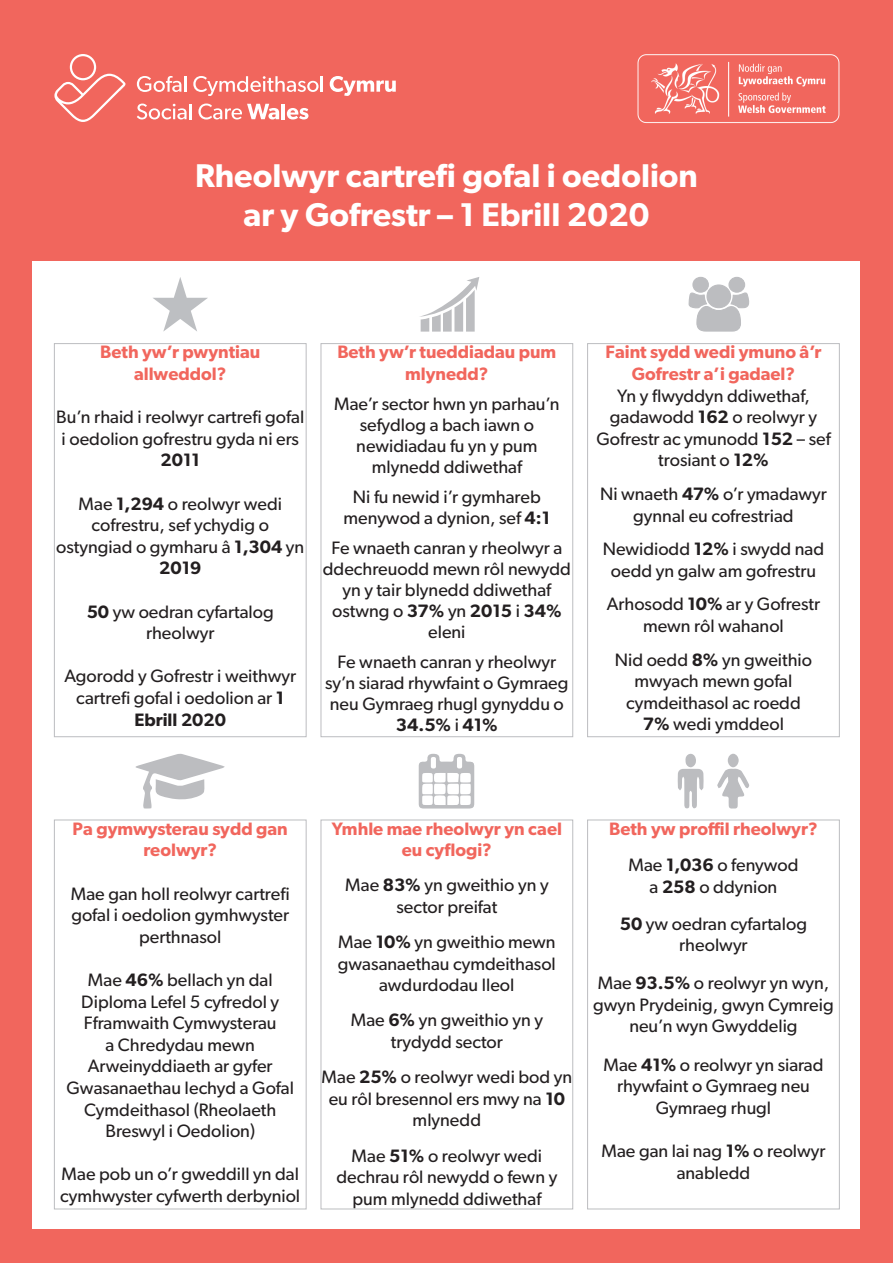
<style>
.page{position:relative;width:893px;height:1263px;background:#f1665d}
.page>*{position:absolute;margin:0;border:0;box-sizing:border-box;transform-origin:0 0}
.t1{font:600 33px "Gibson";color:#fff}
.t2{font:18px/21.6px "Gibson";color:#231f20;text-align:center}
.t3{font:600 18px/21.6px "Gibson";color:#f1665d;text-align:center}
.s1{font-weight:600}
</style>
<div class="page">
<div style="left:33px;top:261px;width:827px;height:968px;background:#fff"></div>
<svg style="left:137px;top:76px;width:49px;height:16px"></svg>
<svg style="left:193px;top:76px;width:130px;height:20px"></svg>
<svg style="left:330px;top:76px;width:66px;height:20px"></svg>
<svg style="left:137px;top:104px;width:50px;height:16px"></svg>
<hr style="left:189px;top:104px;width:3px;height:15px;background:#fff">
<svg style="left:198px;top:104px;width:81px;height:15px"></svg>
<hr style="left:281px;top:104px;width:4px;height:15px;background:#fff">
<svg style="left:287px;top:108px;width:21px;height:11px"></svg>
<svg style="left:54px;top:54px;width:72px;height:68px"></svg>
<img style="left:637px;top:54px;width:203px;height:69px">
<div style="left:54px;top:343px;width:253px;height:394px;border:1px solid #bcbdc0"></div>
<div style="left:587px;top:343px;width:253px;height:394px;border:1px solid #bcbdc0"></div>
<div style="left:321px;top:343px;width:252px;height:394px;border:1px solid #bcbdc0"></div>
<div style="left:54px;top:820px;width:253px;height:389px;border:1px solid #bcbdc0"></div>
<div style="left:587px;top:820px;width:253px;height:389px;border:1px solid #bcbdc0"></div>
<div style="left:321px;top:820px;width:252px;height:389px;border:1px solid #bcbdc0"></div>
<svg style="left:420px;top:277px;width:59px;height:55px"></svg>
<div style="left:707px;top:285px;width:24px;height:23px;background:#bcbdc0;border-radius:50%"></div>
<div style="left:706px;top:284px;width:25px;height:24px;border:1px solid #bcbdc0;border-radius:50%"></div>
<svg style="left:688px;top:291px;width:62px;height:41px"></svg>
<div style="left:729px;top:277px;width:16px;height:15px;background:#bcbdc0;border-radius:50%"></div>
<div style="left:728px;top:277px;width:17px;height:16px;border:1px solid #bcbdc0;border-radius:50%"></div>
<div style="left:693px;top:277px;width:15px;height:15px;background:#bcbdc0;border-radius:50%"></div>
<div style="left:692px;top:277px;width:17px;height:16px;border:1px solid #bcbdc0;border-radius:50%"></div>
<svg style="left:136px;top:754px;width:89px;height:55px"></svg>
<svg style="left:419px;top:754px;width:55px;height:54px"></svg>
<svg style="left:717px;top:768px;width:32px;height:41px"></svg>
<svg style="left:678px;top:753px;width:26px;height:55px"></svg>
<div style="left:728px;top:754px;width:11px;height:13px;background:#bcbdc0;border-radius:50%"></div>
<svg style="left:153px;top:277px;width:55px;height:55px"></svg>
<p class="t1" style="left:195px;top:156px;width:504px">Rheolwyr cartrefi gofal i oedolion</p>
<p class="t1" style="left:243px;top:195px;width:407px">ar y Gofrestr – 1 Ebrill 2020</p>
<p class="t3" style="left:100px;top:341px;width:161px">Beth yw’r pwyntiau allweddol?</p>
<p class="t2" style="left:56px;top:406px;width:250px">Bu’n rhaid i reolwyr cartrefi gofal i oedolion gofrestru gyda ni ers<br><span class="s1">2011</span></p>
<p class="t2" style="left:56px;top:492px;width:250px">Mae <span class="s1">1,294</span> o reolwyr wedi cofrestru, sef ychydig o ostyngiad o gymharu â <span class="s1">1,304</span> yn<br><span class="s1">2019</span></p>
<p class="t2" style="left:87px;top:600px;width:189px"><span class="s1">50</span> yw oedran cyfartalog rheolwyr</p>
<p class="t2" style="left:64px;top:665px;width:233px">Agorodd y Gofrestr i weithwyr cartrefi gofal i oedolion ar <span class="s1">1<br>Ebrill 2020</span></p>
<p class="t3" style="left:337px;top:341px;width:220px">Beth yw’r tueddiadau pum mlynedd?</p>
<p class="t2" style="left:334px;top:393px;width:227px;line-height:21px">Mae’r sector hwn yn parhau’n sefydlog a bach iawn o newidiadau fu yn y pum mlynedd ddiwethaf</p>
<p class="t2" style="left:344px;top:486px;width:208px;line-height:21px">Ni fu newid i’r gymhareb menywod a dynion, sef <span class="s1">4:1</span></p>
<p class="t2" style="left:323px;top:537px;width:250px;line-height:21px">Fe wnaeth canran y rheolwyr a ddechreuodd mewn rôl newydd yn y tair blynedd ddiwethaf ostwng o <span class="s1">37%</span> yn <span class="s1">2015</span> i <span class="s1">34% </span>eleni</p>
<p class="t2" style="left:325px;top:651px;width:245px;line-height:21px">Fe wnaeth canran y rheolwyr sy’n siarad rhywfaint o Gymraeg neu Gymraeg rhugl gynyddu o<br><span class="s1">34.5%</span> i <span class="s1">41%</span></p>
<p class="t3" style="left:605px;top:341px;width:218px">Faint sydd wedi ymuno â’r<br>Gofrestr a’i gadael?</p>
<p class="t2" style="left:596px;top:384px;width:236px">Yn y flwyddyn ddiwethaf, gadawodd <span class="s1">162</span> o reolwyr y<br>Gofrestr ac ymunodd <span class="s1">152</span> – sef trosiant o <span class="s1">12%</span></p>
<p class="t2" style="left:600px;top:483px;width:228px">Ni wnaeth <span class="s1">47%</span> o’r ymadawyr gynnal eu cofrestriad</p>
<p class="t2" style="left:603px;top:538px;width:223px">Newidiodd <span class="s1">12%</span> i swydd nad oedd yn galw am gofrestru</p>
<p class="t2" style="left:607px;top:593px;width:215px">Arhosodd <span class="s1">10%</span> ar y Gofrestr mewn rôl wahanol</p>
<p class="t2" style="left:615px;top:648px;width:199px">Nid oedd <span class="s1">8%</span> yn gweithio mwyach mewn gofal cymdeithasol ac roedd</p>
<p class="t2" style="left:643px;top:713px;width:143px"><span class="s1">7%</span> wedi ymddeol</p>
<p class="t3" style="left:73px;top:817px;width:217px">Pa gymwysterau sydd gan reolwyr?</p>
<p class="t2" style="left:71px;top:882px;width:221px">Mae gan holl reolwyr cartrefi gofal i oedolion gymhwyster perthnasol</p>
<p class="t2" style="left:66px;top:969px;width:229px">Mae <span class="s1">46%</span> bellach yn dal<br>Diploma Lefel 5 cyfredol y<br>Fframwaith Cymwysterau<br>a Chredydau mewn<br>Arweinyddiaeth ar gyfer<br>Gwasanaethau Iechyd a Gofal<br>Cymdeithasol (Rheolaeth<br>Breswyl i Oedolion)</p>
<p class="t2" style="left:60px;top:1163px;width:241px;text-align:left">Mae pob un o’r gweddill yn dal cymhwyster cyfwerth derbyniol</p>
<p class="t3" style="left:332px;top:817px;width:232px">Ymhle mae rheolwyr yn cael eu cyflogi?</p>
<p class="t2" style="left:345px;top:874px;width:205px">Mae <span class="s1">83%</span> yn gweithio yn y sector preifat</p>
<p class="t2" style="left:338px;top:931px;width:220px">Mae <span class="s1">10%</span> yn gweithio mewn gwasanaethau cymdeithasol awdurdodau lleol</p>
<p class="t2" style="left:351px;top:1009px;width:194px">Mae <span class="s1">6%</span> yn gweithio yn y trydydd sector</p>
<p class="t2" style="left:321px;top:1066px;width:252px">Mae <span class="s1">25%</span> o reolwyr wedi bod yn eu rôl bresennol ers mwy na <span class="s1">10 </span>mlynedd</p>
<p class="t2" style="left:336px;top:1144px;width:222px">Mae <span class="s1">51%</span> o reolwyr wedi dechrau rôl newydd o fewn y pum mlynedd ddiwethaf</p>
<p class="t3" style="left:609px;top:817px;width:210px">Beth yw proffil rheolwyr?</p>
<p class="t2" style="left:628px;top:854px;width:172px">Mae <span class="s1">1,036</span> o fenywod</p>
<p class="t2" style="left:650px;top:876px;width:129px">a <span class="s1">258</span> o ddynion</p>
<p class="t2" style="left:620px;top:912px;width:189px"><span class="s1">50</span> yw oedran cyfartalog rheolwyr</p>
<p class="t2" style="left:593px;top:972px;width:242px">Mae <span class="s1">93.5%</span> o reolwyr yn wyn, gwyn Prydeinig, gwyn Cymreig neu’n wyn Gwyddelig</p>
<p class="t2" style="left:603px;top:1053px;width:222px">Mae <span class="s1">41%</span> o reolwyr yn siarad rhywfaint o Gymraeg neu<br>Gymraeg rhugl</p>
<p class="t2" style="left:601px;top:1140px;width:226px">Mae gan lai nag <span class="s1">1%</span> o reolwyr anabledd</p>
</div>
